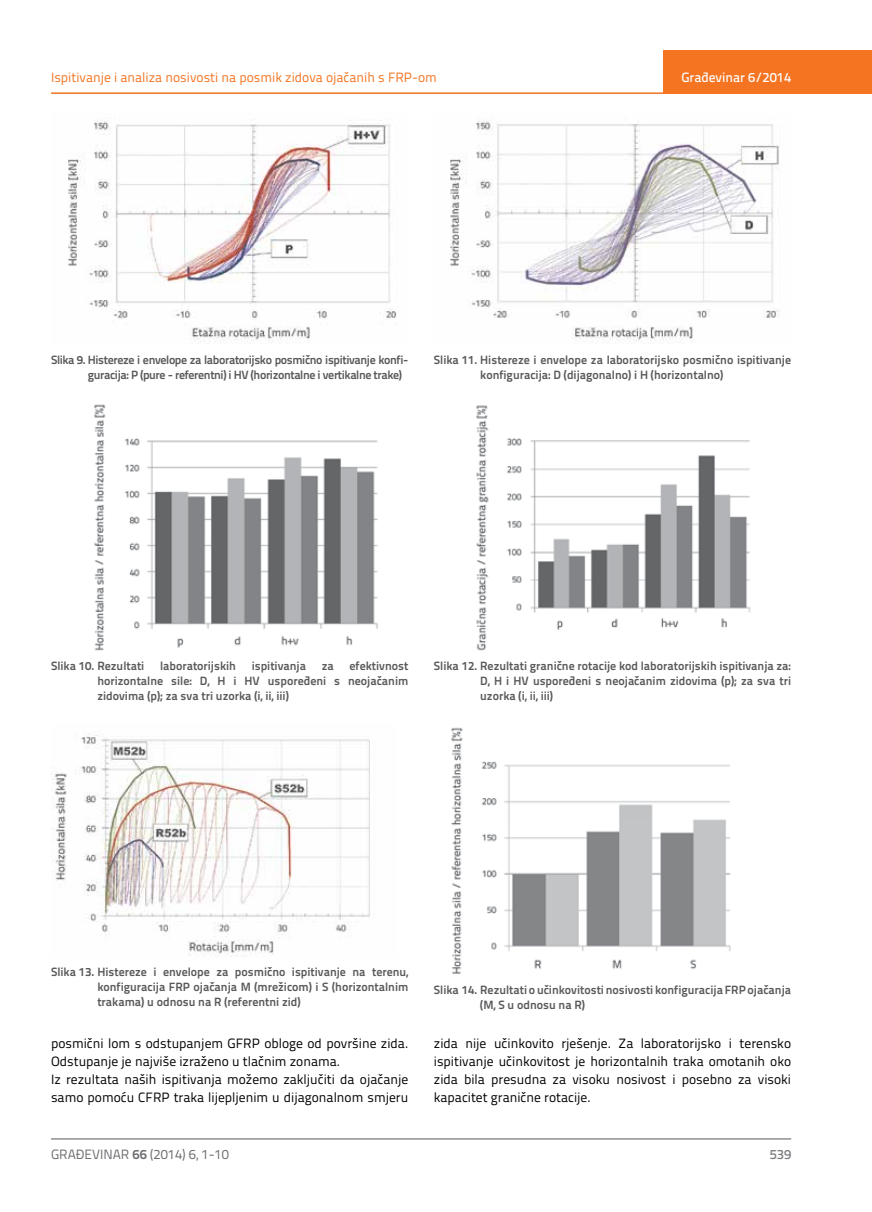
<style>
.page{position:relative;width:872px;height:1212px;background:#fff}
.page>*{position:absolute;margin:0;border:0;box-sizing:border-box;transform-origin:0 0}
.t1{font:13.5px/18px "Titillium Text 22 L";color:#000}
.t2{font:13.5px "Titillium Text 22 L";color:#f47421}
.t3{font:13.5px "Titillium Text 22 L";color:#6d6e71}
.t4{font:500 13.5px "Titillium Text 22 L";color:#fff}
.t5{font:500 13.5px "Titillium Text 22 L";color:#797a7d}
.t6{font:700 12px/15px "Titillium Text 22 L";color:#58595b;text-align:justify}
.t7{font:700 12px/15px "Titillium Text 22 L";letter-spacing:-.03em;color:#58595b}
.s1{font-weight:700}
</style>
<div class="page">
<hr style="left:51px;top:92px;width:821px;height:2px;background:#f47421">
<div style="left:663px;top:50px;width:209px;height:44px;background:#f47421"></div>
<hr style="left:51px;top:1139px;width:740px;height:1px;background:#58595b">
<img style="left:68px;top:118px;width:328px;height:226px">
<img style="left:450px;top:120px;width:330px;height:224px">
<img style="left:94px;top:404px;width:284px;height:247px">
<img style="left:476px;top:405px;width:275px;height:246px">
<img style="left:51px;top:732px;width:319px;height:225px">
<img style="left:451px;top:727px;width:280px;height:247px">
<p class="t2" style="left:51px;top:68px;width:387px">Ispitivanje i analiza nosivosti na posmik zidova ojačanih s FRP-om</p>
<p class="t4" style="left:681px;top:67px;width:111px">Građevinar 6/2014</p>
<p class="t7" style="left:88px;top:351px;width:322px;text-indent:-37px">Slika 9. Histereze i envelope za laboratorijsko posmično ispitivanje konfi&shy;guracija: P (pure - referentni) i HV (horizontalne i vertikalne trake)</p>
<p class="t6" style="left:480px;top:351px;width:312px;text-indent:-46px">Slika 11. Histereze i envelope za laboratorijsko posmično ispitivanje konfiguracija: D (dijagonalno) i H (horizontalno)</p>
<p class="t6" style="left:97px;top:657px;width:312px;text-indent:252px">efektivnost horizontalne sile: D, H i HV uspoređeni s neojačanim zidovima (p); za sva tri uzorka (i, ii, iii)</p>
<p class="t6" style="left:51px;top:657px;width:95px">Slika 10. Rezultati</p>
<p class="t6" style="left:160px;top:657px;width:77px">laboratorijskih</p>
<p class="t6" style="left:252px;top:657px;width:56px">ispitivanja</p>
<p class="t6" style="left:322px;top:657px;width:14px">za</p>
<p class="t6" style="left:480px;top:657px;width:312px;text-indent:-46px">Slika 12. Rezultati granične rotacije kod laboratorijskih ispitivanja za:<br>D, H i HV uspoređeni s neojačanim zidovima (p); za sva tri uzorka (i, ii, iii)</p>
<p class="t6" style="left:97px;top:964px;width:312px;text-indent:-46px">Slika 13. Histereze i envelope za posmično ispitivanje na terenu, konfiguracija FRP ojačanja M (mrežicom) i S (horizontalnim trakama) u odnosu na R (referentni zid)</p>
<p class="t6" style="left:480px;top:982px;width:312px;text-indent:-46px">Slika 14. Rezultati o učinkovitosti nosivosti konfiguracija FRP ojačanja (M, S u odnosu na R)</p>
<p class="t1" style="left:51px;top:1034px;width:359px">posmični lom s odstupanjem GFRP obloge od površine zida.<br>Odstupanje je najviše izraženo u tlačnim zonama.<br>Iz rezultata naših ispitivanja možemo zaključiti da ojačanje samo pomoću CFRP traka lijepljenim u dijagonalnom smjeru</p>
<p class="t1" style="left:434px;top:1034px;width:359px;text-align:justify">zida nije učinkovito rješenje. Za laboratorijsko i terensko ispitivanje učinkovitost je horizontalnih traka omotanih oko zida bila presudna za visoku nosivost i posebno za visoki kapacitet granične rotacije.</p>
<p class="t3" style="left:51px;top:1144px;width:179px">GRAĐEVINAR <span class="s1">66</span> (2014) 6, 1-10</p>
<p class="t5" style="left:769px;top:1144px;width:23px">539</p>
</div>
